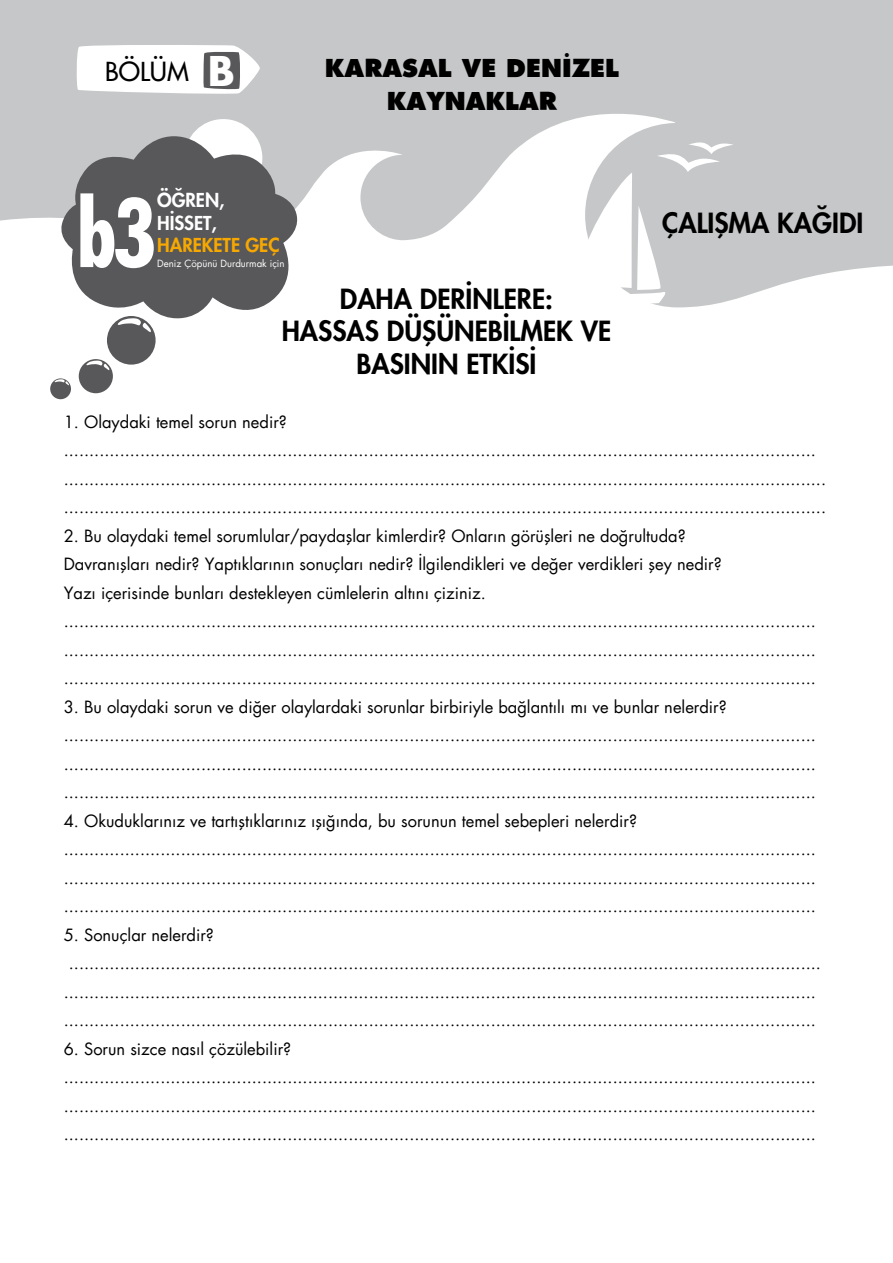
<style>
.page{position:relative;width:893px;height:1263px;background:#c6c7c8}
.page>*{position:absolute;margin:0;border:0;box-sizing:border-box;transform-origin:0 0}
.t1{font:700 condensed 91.35px "Futura";color:#fff}
.t2{font:800 27px/32.4px "Futura";color:#000;text-align:center}
.t3{font:25.65px "Futura";color:#000}
.t4{font:800 24px/33px "Futura";color:#000;text-align:center}
.t5{font:800 18.75px "Futura";color:#fff}
.t6{font:800 18.75px "Futura";color:#f7a800}
.t7{font:16.5px/28.5px "Futura";color:#000}
.t8{font:9.75px "Futura";color:#fff}
.s1{font-weight:700;font-size:40.05px;color:#fff}
</style>
<div class="page">
<div style="left:0;top:114px;width:893px;height:1149px;background:#fff"></div>
<div style="left:184px;top:119px;width:78px;height:78px;background:#fff;border-radius:50%"></div>
<svg style="left:58px;top:136px;width:243px;height:188px;background:#808082"></svg>
<div style="left:107px;top:316px;width:49px;height:49px;background:#58585a;border-radius:50%"></div>
<svg style="left:117px;top:318px;width:34px;height:14px"></svg>
<div style="left:79px;top:359px;width:34px;height:34px;background:#58585a;border-radius:50%"></div>
<svg style="left:86px;top:360px;width:24px;height:10px"></svg>
<div style="left:50px;top:378px;width:21px;height:21px;background:#58585a;border-radius:50%"></div>
<svg style="left:54px;top:379px;width:15px;height:6px"></svg>
<svg style="left:574px;top:142px;width:159px;height:166px"></svg>
<svg style="left:76px;top:45px;width:184px;height:49px;background:#e1e1e1"></svg>
<h3 class="t3" style="left:105px;top:55px;width:131px">BÖLÜM <span class="s1">B</span></h3>
<h1 class="t1" style="left:77px;top:174px;width:81px">b3</h1>
<p class="t5" style="left:157px;top:188px;width:28px">ÖĞREN</p>
<p class="t5" style="left:219px;top:188px;width:7px">,</p>
<p class="t5" style="left:157px;top:210px;width:28px">HİSSET</p>
<p class="t5" style="left:212px;top:210px;width:7px">,</p>
<p class="t6" style="left:157px;top:233px;width:12px">HAREKETE</p>
<p class="t6" style="left:246px;top:233px;width:36px">GEÇ</p>
<p class="t8" style="left:157px;top:257px;width:129px">Deniz Çöpünü Durdurmak için</p>
<h3 class="t4" style="left:325px;top:51px;width:296px">KARASAL VE DENİZEL<br>KAYNAKLAR</h3>
<h2 class="t2" style="left:662px;top:207px;width:203px">ÇALIŞMA KAĞIDI</h2>
<h2 class="t2" style="left:282px;top:282px;width:331px">DAHA DERİNLERE:<br>HASSAS DÜŞÜNEBİLMEK VE<br>BASININ ETKİSİ</h2>
<p class="t7" style="left:64px;top:407px;width:764px">1. Olaydaki temel sorun nedir? .................................................................................................................................................... ...................................................................................................................................................... ......................................................................................................................................................</p>
<p class="t7" style="left:64px;top:521px;width:754px">2. Bu olaydaki temel sorumlular/paydaşlar kimlerdir? Onların görüşleri ne doğrultuda?<br>Davranışları nedir? Yaptıklarının sonuçları nedir? İlgilendikleri ve değer verdikleri şey nedir?<br>Yazı içerisinde bunları destekleyen cümlelerin altını çiziniz. .................................................................................................................................................... .................................................................................................................................................... ....................................................................................................................................................</p>
<p class="t7" style="left:64px;top:692px;width:754px">3. Bu olaydaki sorun ve diğer olaylardaki sorunlar birbiriyle bağlantılı mı ve bunlar nelerdir? .................................................................................................................................................... .................................................................................................................................................... ....................................................................................................................................................</p>
<p class="t7" style="left:64px;top:806px;width:754px">4. Okuduklarınız ve tartıştıklarınız ışığında, bu sorunun temel sebepleri nelerdir? .................................................................................................................................................... .................................................................................................................................................... ....................................................................................................................................................</p>
<p class="t7" style="left:64px;top:920px;width:152px">5. Sonuçlar nelerdir?</p>
<p class="t7" style="left:69px;top:948px;width:754px">....................................................................................................................................................</p>
<p class="t7" style="left:64px;top:977px;width:754px">....................................................................................................................................................</p>
<p class="t7" style="left:64px;top:1005px;width:754px">....................................................................................................................................................</p>
<p class="t7" style="left:64px;top:1034px;width:754px">6. Sorun sizce nasıl çözülebilir? .................................................................................................................................................... .................................................................................................................................................... ....................................................................................................................................................</p>
</div>
